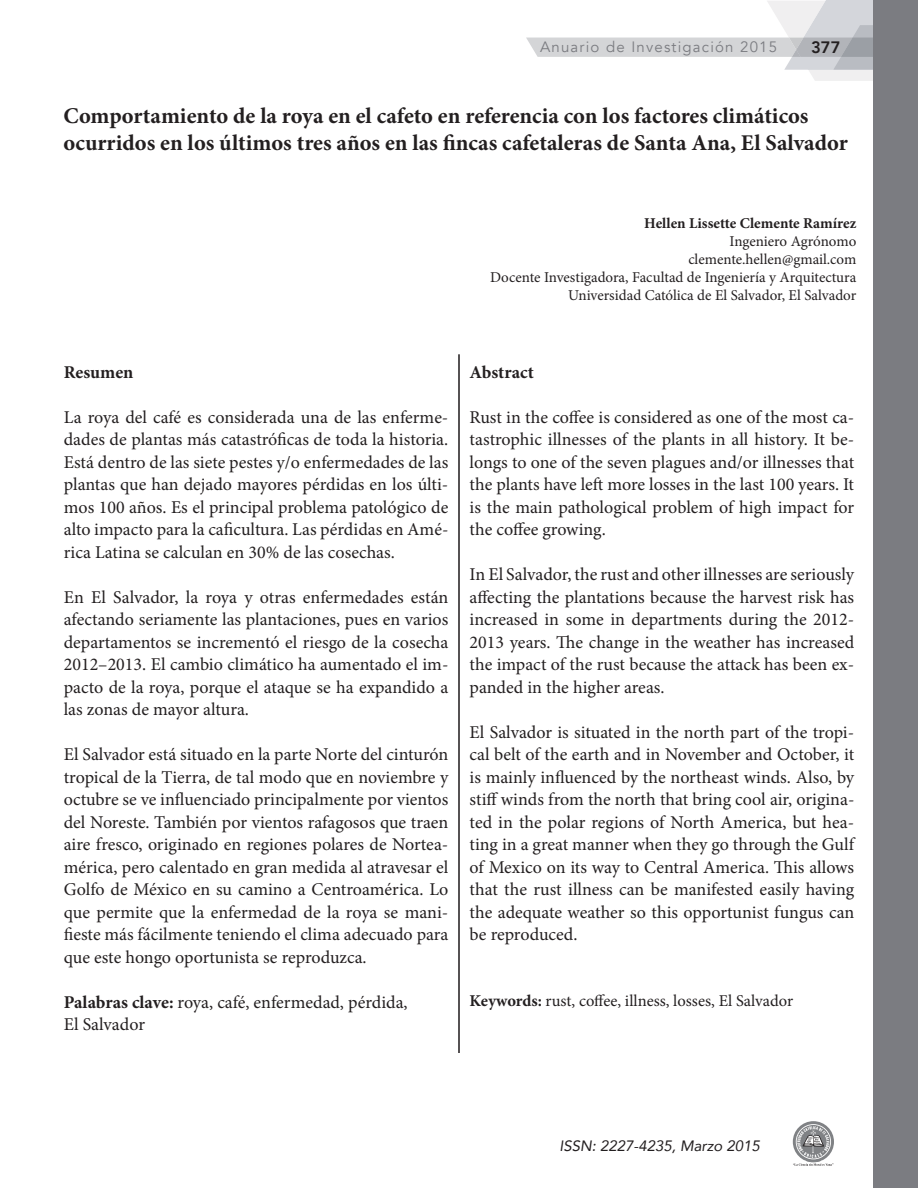
<style>
.page{position:relative;width:918px;height:1188px;background:#fff}
.page>*{position:absolute;margin:0;border:0;box-sizing:border-box;transform-origin:0 0}
.t1{font:700 22.5px/27px "Minion Pro";color:#231f20}
.t2{font:18px/22.5px "Minion Pro";color:#231f20;text-align:justify}
.t3{font:700 18px "Minion Pro";color:#231f20}
.t4{font:16.5px "Minion Pro";color:#231f20}
.t5{font:800 16.5px "Avenir";color:#231f20}
.t6{font:15px/18px "Minion Pro";color:#231f20;text-align:right}
.t7{font:700 15px "Minion Pro";color:#231f20}
.t8{font:15px "Avenir";letter-spacing:.08em;color:#7b7c81}
.t9{font:italic 15px "Avenir";color:#231f20}
.s1{font-weight:700}
</style>
<div class="page">
<svg style="left:526px;top:0;width:348px;height:81px"></svg>
<div style="left:793px;top:1121px;width:41px;height:41px;background:#808285;border-radius:50%"></div>
<svg style="left:793px;top:1124px;width:40px;height:42px"></svg>
<div style="left:874px;top:0;width:44px;height:1188px;background:#7b7c81"></div>
<hr style="left:459px;top:354px;width:1px;height:699px;background:#231f20">
<p class="t8" style="left:540px;top:37px;width:239px">Anuario de Investigación 2015</p>
<p class="t5" style="left:811px;top:37px;width:31px">377</p>
<p class="t1" style="left:63px;top:104px;width:786px">Comportamiento de la roya en el cafeto en referencia con los factores climáticos ocurridos en los últimos tres años en las fincas cafetaleras de Santa Ana, El Salvador</p>
<p class="t7" style="left:644px;top:217px;width:214px">Hellen Lissette Clemente Ramírez</p>
<p class="t6" style="left:490px;top:233px;width:368px">Ingeniero Agrónomo<br>clemente.hellen@gmail.com<br>Docente Investigadora, Facultad de Ingeniería y Arquitectura Universidad Católica de El Salvador, El Salvador</p>
<p class="t3" style="left:64px;top:365px;width:71px">Resumen</p>
<p class="t2" style="left:64px;top:407px;width:386px">La roya del café es considerada una de las enferme&shy;dades de plantas más catastróficas de toda la historia.<br>Está dentro de las siete pestes y/o enfermedades de las plantas que han dejado mayores pérdidas en los últi&shy;mos 100 años. Es el principal problema patológico de alto impacto para la caficultura. Las pérdidas en Amé&shy;rica Latina se calculan en 30% de las cosechas.</p>
<p class="t2" style="left:64px;top:587px;width:386px">En El Salvador, la roya y otras enfermedades están afectando seriamente las plantaciones, pues en varios departamentos se incrementó el riesgo de la cosecha 2012–2013. El cambio climático ha aumentado el im&shy;pacto de la roya, porque el ataque se ha expandido a las zonas de mayor altura.</p>
<p class="t2" style="left:64px;top:745px;width:386px">El Salvador está situado en la parte Norte del cinturón tropical de la Tierra, de tal modo que en noviembre y octubre se ve influenciado principalmente por vientos del Noreste. También por vientos rafagosos que traen aire fresco, originado en regiones polares de Nortea&shy;mérica, pero calentado en gran medida al atravesar el Golfo de México en su camino a Centroamérica. Lo que permite que la enfermedad de la roya se mani&shy;fieste más fácilmente teniendo el clima adecuado para que este hongo oportunista se reproduzca.</p>
<p class="t2" style="left:64px;top:992px;width:345px"><span class="s1">Palabras clave:</span> roya, café, enfermedad, pérdida,<br>El Salvador</p>
<p class="t3" style="left:470px;top:365px;width:66px">Abstract</p>
<p class="t2" style="left:470px;top:407px;width:386px">Rust in the coffee is considered as one of the most ca&shy;tastrophic illnesses of the plants in all history. It be&shy;longs to one of the seven plagues and/or illnesses that the plants have left more losses in the last 100 years. It is the main pathological problem of high impact for the coffee growing.</p>
<p class="t2" style="left:470px;top:565px;width:386px">In El Salvador, the rust and other illnesses are seriously affecting the plantations because the harvest risk has increased in some in departments during the 2012- 2013 years. The change in the weather has increased the impact of the rust because the attack has been ex&shy;panded in the higher areas.</p>
<p class="t2" style="left:470px;top:722px;width:386px">El Salvador is situated in the north part of the tropi&shy;cal belt of the earth and in November and October, it is mainly influenced by the northeast winds. Also, by stiff winds from the north that bring cool air, origina&shy;ted in the polar regions of North America, but hea&shy;ting in a great manner when they go through the Gulf of Mexico on its way to Central America. This allows that the rust illness can be manifested easily having the adequate weather so this opportunist fungus can be reproduced.</p>
<p class="t4" style="left:470px;top:994px;width:325px"><span class="s1">Keywords:</span> rust, coffee, illness, losses, El Salvador</p>
<p class="t9" style="left:559px;top:1136px;width:202px">ISSN: 2227-4235, Marzo 2015</p>
</div>
